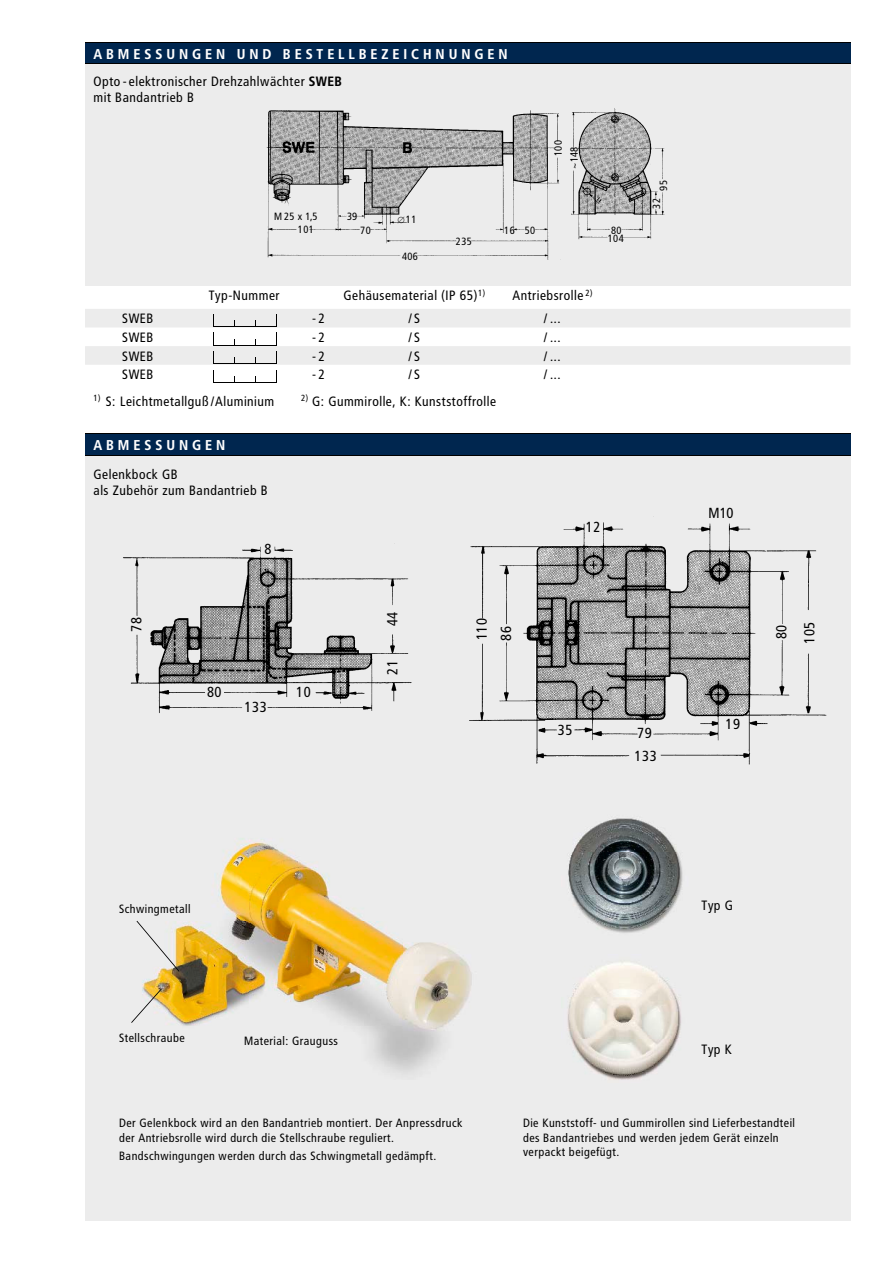
<style>
.page{position:relative;width:893px;height:1263px;background:#fff}
.page>*{position:absolute;margin:0;border:0;box-sizing:border-box;transform-origin:0 0}
.t1{font:14.55px/24.3px "Transit";color:#000}
.t2{font:700 14.25px "Transit";letter-spacing:.25em;color:#fff}
.t3{font:13.5px/15.8px "Transit";color:#000}
.t4{font:12px/14.2px "Transit";color:#000}
.t5{font:10.5px "Transit";color:#000}
.s1{font-weight:700}
</style>
<div class="page">
<div style="left:85px;top:43px;width:765px;height:276px;background:#ececec"></div>
<div style="left:85px;top:43px;width:765px;height:21px;background:#00264f"></div>
<hr style="left:85px;top:42px;width:765px;height:1px;background:#000">
<hr style="left:85px;top:64px;width:765px;height:1px;background:#000">
<div style="left:85px;top:286px;width:765px;height:23px;background:#fff"></div>
<svg style="left:85px;top:314px;width:765px;height:69px"></svg>
<div style="left:85px;top:434px;width:765px;height:786px;background:#ececec"></div>
<div style="left:85px;top:434px;width:765px;height:21px;background:#00264f"></div>
<hr style="left:85px;top:433px;width:765px;height:1px;background:#000">
<hr style="left:85px;top:455px;width:765px;height:1px;background:#000">
<img style="left:568px;top:818px;width:115px;height:115px">
<img style="left:567px;top:962px;width:114px;height:118px">
<img style="left:136px;top:838px;width:336px;height:236px">
<svg style="left:131px;top:989px;width:31px;height:34px"></svg>
<svg style="left:137px;top:921px;width:42px;height:51px"></svg>
<img style="left:266px;top:108px;width:399px;height:152px">
<img style="left:469px;top:516px;width:358px;height:249px">
<img style="left:123px;top:543px;width:289px;height:170px">
<p class="t2" style="left:94px;top:45px;width:416px">ABMESSUNGEN UND BESTELLBEZEICHNUNGEN</p>
<p class="t3" style="left:94px;top:74px;width:250px">Opto - elektronischer Drehzahlwächter <span class="s1">SWEB </span>mit Bandantrieb B</p>
<p class="t5" style="left:552px;top:156px;width:18px;rotate:-90deg">100</p>
<p class="t5" style="left:568px;top:169px;width:25px;rotate:-90deg">~148</p>
<p class="t5" style="left:274px;top:210px;width:45px">M 25 x 1,5</p>
<p class="t5" style="left:347px;top:210px;width:12px">39</p>
<p class="t5" style="left:397px;top:213px;width:21px">∅ 11</p>
<p class="t5" style="left:298px;top:224px;width:18px">101</p>
<p class="t5" style="left:504px;top:224px;width:12px">16</p>
<p class="t5" style="left:402px;top:250px;width:18px">406</p>
<p class="t5" style="left:360px;top:224px;width:12px">70</p>
<p class="t5" style="left:456px;top:235px;width:18px">235</p>
<p class="t5" style="left:525px;top:224px;width:12px">50</p>
<p class="t5" style="left:611px;top:224px;width:12px">80</p>
<p class="t5" style="left:608px;top:232px;width:18px">104</p>
<p class="t3" style="left:209px;top:288px;width:73px">Typ-Nummer</p>
<p class="t3" style="left:344px;top:288px;width:144px">Gehäusematerial (IP 65)<sup>1)</sup></p>
<p class="t3" style="left:513px;top:288px;width:82px">Antriebsrolle <sup>2)</sup></p>
<p class="t3" style="left:122px;top:311px;width:33px">SWEB</p>
<p class="t3" style="left:312px;top:311px;width:15px">- 2</p>
<p class="t3" style="left:408px;top:311px;width:14px">/ S</p>
<p class="t3" style="left:544px;top:311px;width:20px">/ …</p>
<p class="t3" style="left:122px;top:329px;width:33px">SWEB</p>
<p class="t3" style="left:312px;top:329px;width:15px">- 2</p>
<p class="t3" style="left:408px;top:329px;width:14px">/ S</p>
<p class="t3" style="left:544px;top:329px;width:20px">/ …</p>
<p class="t3" style="left:122px;top:348px;width:33px">SWEB</p>
<p class="t3" style="left:312px;top:348px;width:15px">- 2</p>
<p class="t3" style="left:408px;top:348px;width:14px">/ S</p>
<p class="t3" style="left:544px;top:348px;width:20px">/ …</p>
<p class="t3" style="left:122px;top:367px;width:33px">SWEB</p>
<p class="t3" style="left:312px;top:367px;width:15px">- 2</p>
<p class="t3" style="left:408px;top:367px;width:14px">/ S</p>
<p class="t3" style="left:544px;top:367px;width:20px">/ …</p>
<p class="t3" style="left:94px;top:393px;width:183px"><sup>1)</sup> S: Leichtmetallguß / Aluminium</p>
<p class="t3" style="left:301px;top:393px;width:197px"><sup>2)</sup> G: Gummirolle, K: Kunststoffrolle</p>
<p class="t2" style="left:94px;top:436px;width:134px">ABMESSUNGEN</p>
<p class="t3" style="left:94px;top:467px;width:176px">Gelenkbock GB<br>als Zubehör zum Bandantrieb B</p>
<p class="t1" style="left:264px;top:536px;width:9px">8</p>
<p class="t1" style="left:586px;top:515px;width:17px">12</p>
<p class="t5" style="left:657px;top:191px;width:12px;rotate:-90deg">95</p>
<p class="t5" style="left:650px;top:209px;width:12px;rotate:-90deg">32</p>
<p class="t1" style="left:708px;top:501px;width:27px">M10</p>
<p class="t1" style="left:124px;top:631px;width:17px;rotate:-90deg">78</p>
<p class="t1" style="left:207px;top:680px;width:17px">80</p>
<p class="t1" style="left:245px;top:695px;width:24px">133</p>
<p class="t1" style="left:296px;top:680px;width:17px">10</p>
<p class="t1" style="left:380px;top:626px;width:17px;rotate:-90deg">44</p>
<p class="t1" style="left:380px;top:675px;width:17px;rotate:-90deg">21</p>
<p class="t1" style="left:470px;top:641px;width:25px;rotate:-90deg">110<br>86</p>
<p class="t1" style="left:768px;top:644px;width:24px;line-height:27.9px;text-align:center;rotate:-90deg">80<br>105</p>
<p class="t1" style="left:558px;top:718px;width:17px">35</p>
<p class="t1" style="left:635px;top:722px;width:24px;line-height:22.8px">79<br>133</p>
<p class="t1" style="left:725px;top:712px;width:17px">19</p>
<p class="t4" style="left:119px;top:902px;width:74px">Schwingmetall</p>
<p class="t4" style="left:119px;top:1031px;width:68px">Stellschraube</p>
<p class="t4" style="left:244px;top:1034px;width:96px">Material: Grauguss</p>
<p class="t4" style="left:119px;top:1116px;width:345px">Der Gelenkbock wird an den Bandantrieb montiert. Der Anpressdruck der Antriebsrolle wird durch die Stellschraube reguliert.</p>
<p class="t4" style="left:119px;top:1149px;width:319px">Bandschwingungen werden durch das Schwingmetall gedämpft.</p>
<p class="t3" style="left:702px;top:897px;width:33px">Typ G</p>
<p class="t3" style="left:702px;top:1042px;width:32px">Typ K</p>
<p class="t4" style="left:523px;top:1116px;width:274px">Die Kunststoff- und Gummirollen sind Lieferbestandteil des Bandantriebes und werden jedem Gerät einzeln verpackt beigefügt.</p>
</div>
